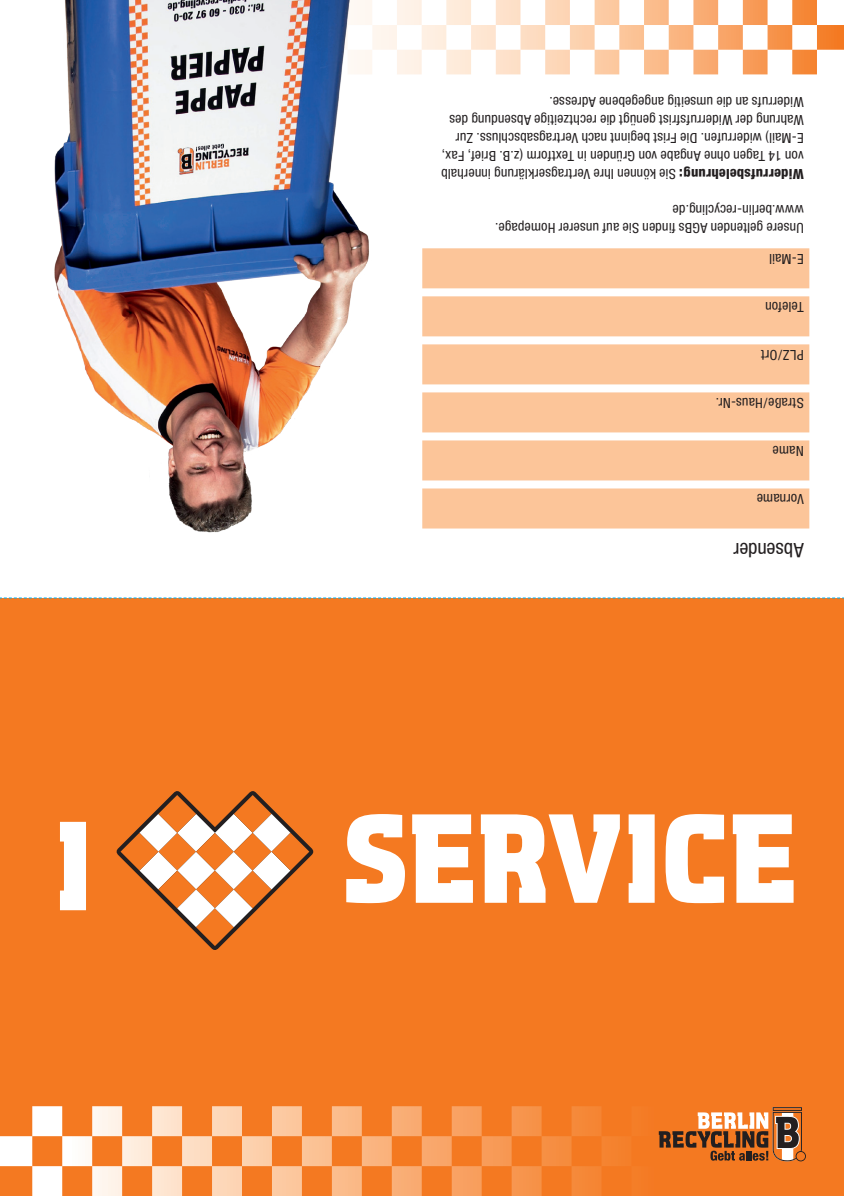
<style>
.page{position:relative;width:844px;height:1196px;background:#fff}
.page>*{position:absolute;margin:0;border:0;box-sizing:border-box;transform-origin:0 0}
.t1{font:120px "Aquarius CG No 8";letter-spacing:-.04em;color:#fff}
.t2{font:condensed 20px "Helvetica Neue";color:#231f20}
.t3{font:condensed 14px/18px "Helvetica Neue";letter-spacing:.01em;color:#231f20}
.s1{font-weight:800}
</style>
<div class="page">
<div style="left:0;top:598px;width:844px;height:597px;background:#f47921"></div>
<svg style="left:419px;top:0;width:425px;height:74px"></svg>
<div style="left:422px;top:488px;width:387px;height:40px;background:#fcc599"></div>
<div style="left:422px;top:440px;width:387px;height:40px;background:#fcc599"></div>
<div style="left:422px;top:392px;width:387px;height:40px;background:#fcc599"></div>
<div style="left:422px;top:344px;width:387px;height:40px;background:#fcc599"></div>
<div style="left:422px;top:296px;width:387px;height:40px;background:#fcc599"></div>
<div style="left:422px;top:248px;width:387px;height:40px;background:#fcc599"></div>
<svg style="left:0;top:1106px;width:806px;height:89px"></svg>
<svg style="left:116px;top:791px;width:198px;height:159px"></svg>
<svg style="left:772px;top:1106px;width:30px;height:4px"></svg>
<hr style="left:773px;top:1107px;width:28px;height:2px;background:#231f20">
<svg style="left:796px;top:1151px;width:9px;height:9px"></svg>
<svg style="left:659px;top:1111px;width:143px;height:50px"></svg>
<img style="left:54px;top:0;width:365px;height:533px">
<svg style="left:0;top:597px;width:844px;height:1px"></svg>
<svg style="left:0;top:1192px;width:4px;height:4px"></svg>
<svg style="left:840px;top:0;width:4px;height:4px"></svg>
<p class="t3" style="left:803px;top:183px;width:364px;rotate:-180deg"><span class="s1">Widerrufsbelehrung:</span> Sie können Ihre Vertragserklärung innerhalb von 14 Tagen ohne Angabe von Gründen in Textform (z.B. Brief, Fax, E-Mail) widerrufen. Die Frist beginnt nach Vertragsabschluss. Zur Wahrung der Widerrufsfrist genügt die rechtzeitige Absendung des Widerrufs an die umseitig angegebene Adresse.</p>
<p class="t3" style="left:803px;top:237px;width:310px;rotate:-180deg">Unsere geltenden AGBs finden Sie auf unserer Homepage. www.berlin-recycling.de</p>
<p class="t3" style="left:803px;top:268px;width:36px;rotate:-180deg">E-Mail</p>
<p class="t3" style="left:803px;top:316px;width:40px;rotate:-180deg">Telefon</p>
<p class="t3" style="left:803px;top:364px;width:44px;rotate:-180deg">PLZ/Ort</p>
<p class="t3" style="left:803px;top:412px;width:89px;rotate:-180deg">Straße/Haus-Nr.</p>
<p class="t3" style="left:803px;top:460px;width:32px;rotate:-180deg">Name</p>
<p class="t3" style="left:803px;top:508px;width:48px;rotate:-180deg">Vorname</p>
<h2 class="t2" style="left:803px;top:561px;width:72px;rotate:-180deg">Absender</h2>
<h1 class="t1" style="left:52px;top:795px;width:46px">I</h1>
<h1 class="t1" style="left:340px;top:787px;width:462px">SERVICE</h1>
</div>
